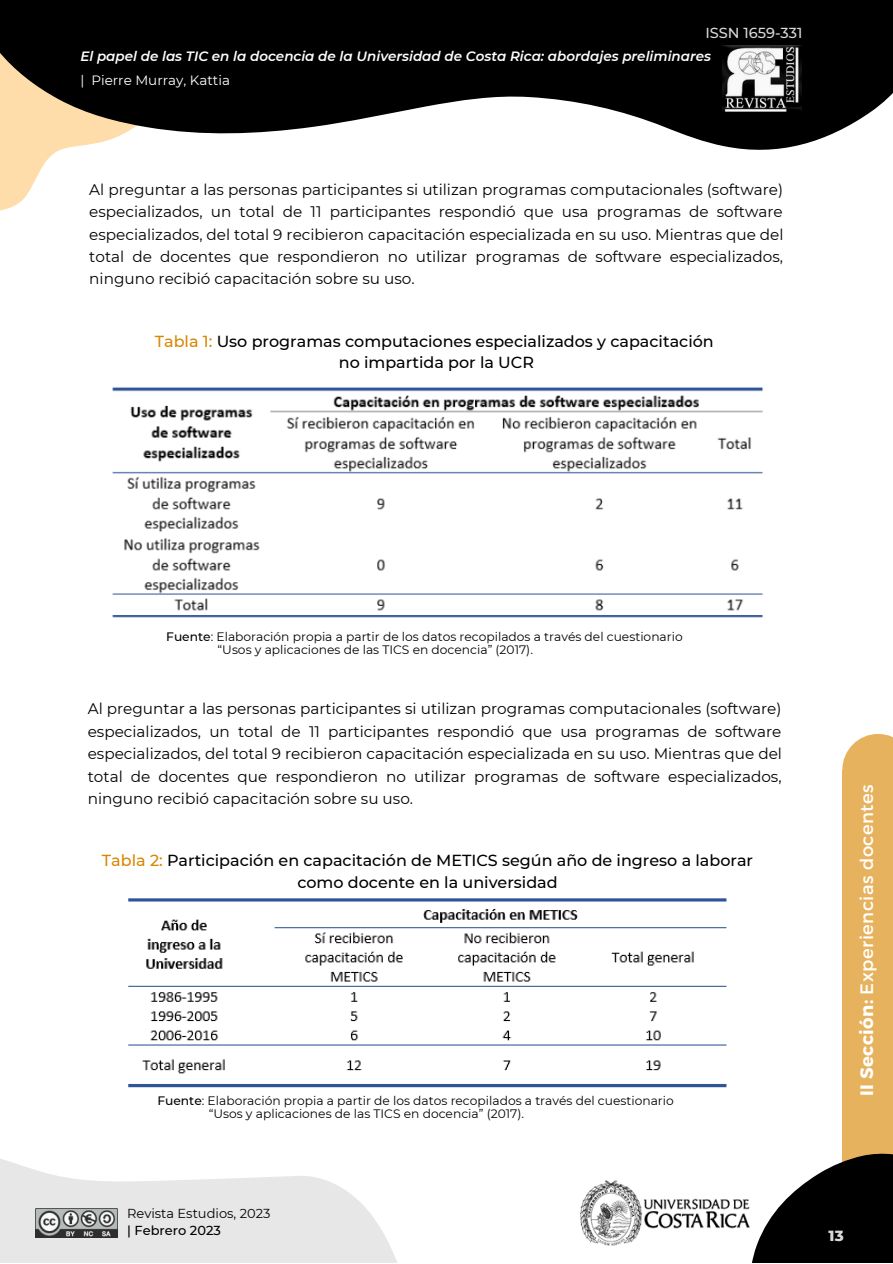
<style>
.page{position:relative;width:893px;height:1264px;background:#fff}
.page>*{position:absolute;margin:0;border:0;box-sizing:border-box;transform-origin:0 0}
.t1{font:18px "Montserrat";letter-spacing:.025em;color:#fff}
.t2{font:500 15.9px/21.3px "Montserrat";color:#000;text-align:center}
.t3{font:15.3px/22.5px "Montserrat";color:#000;text-align:justify}
.t4{font:800 15px "Montserrat";color:#d9d9d9}
.t5{font:500 14.55px "Montserrat";color:#d9d9d9}
.t6{font:italic 600 13.5px "Montserrat";color:#fff}
.t7{font:13.5px "Montserrat";color:#fff}
.t8{font:13.05px "Montserrat";color:#000}
.t9{font:500 13.05px "Montserrat";color:#000}
.t10{font:12.3px/13.2px "Montserrat";color:#000}
.s1{color:#da8600}
.s2{font-weight:500}
.s3{font-weight:700}
</style>
<div class="page">
<svg style="left:0;top:0;width:892px;height:211px;fill:#000"></svg>
<div style="left:842px;top:770px;width:50px;height:492px;background:#e7b25d"></div>
<svg style="left:842px;top:734px;width:50px;height:36px"></svg>
<svg style="left:752px;top:1153px;width:140px;height:109px;fill:#000"></svg>
<svg style="left:0;top:1159px;width:397px;height:103px;fill:#e7e7e7"></svg>
<img style="left:35px;top:1208px;width:82px;height:28px">
<img style="left:722px;top:45px;width:79px;height:71px">
<img style="left:580px;top:1180px;width:170px;height:66px">
<img style="left:112px;top:387px;width:652px;height:231px">
<img style="left:128px;top:898px;width:599px;height:190px">
<p class="t5" style="left:705px;top:24px;width:99px">ISSN 1659-331</p>
<p class="t6" style="left:80px;top:48px;width:632px">El papel de las TIC en la docencia de la Universidad de Costa Rica: abordajes preliminares</p>
<p class="t7" style="left:80px;top:72px;width:151px">| Pierre Murray, Kattia</p>
<p class="t3" style="left:89px;top:178px;width:695px">Al preguntar a las personas participantes si utilizan programas computacionales (software) especializados, un total de 11 participantes respondió que usa programas de software especializados, del total 9 recibieron capacitación especializada en su uso. Mientras que del total de docentes que respondieron no utilizar programas de software especializados, ninguno recibió capacitación sobre su uso.</p>
<p class="t2" style="left:155px;top:330px;width:560px"><span class="s1">Tabla 1:</span> Uso programas computaciones especializados y capacitación no impartida por la UCR</p>
<p class="t10" style="left:217px;top:629px;width:466px;text-indent:-51px"><span class="s2">Fuente</span>: Elaboración propia a partir de los datos recopilados a través del cuestionario “Usos y aplicaciones de las TICS en docencia” (2017).</p>
<p class="t3" style="left:88px;top:697px;width:695px">Al preguntar a las personas participantes si utilizan programas computacionales (software) especializados, un total de 11 participantes respondió que usa programas de software especializados, del total 9 recibieron capacitación especializada en su uso. Mientras que del total de docentes que respondieron no utilizar programas de software especializados, ninguno recibió capacitación sobre su uso.</p>
<p class="t2" style="left:102px;top:850px;width:652px"><span class="s1">Tabla 2:</span> Participación en capacitación de METICS según año de ingreso a laborar como docente en la universidad</p>
<p class="t10" style="left:209px;top:1094px;width:466px;text-indent:-51px"><span class="s2">Fuente</span>: Elaboración propia a partir de los datos recopilados a través del cuestionario “Usos y aplicaciones de las TICS en docencia” (2017).</p>
<p class="t8" style="left:127px;top:1205px;width:145px">Revista Estudios, 2023</p>
<p class="t9" style="left:127px;top:1222px;width:95px">| Febrero 2023</p>
<p class="t1" style="left:855px;top:1096px;width:313px;rotate:-90deg"><span class="s3">II Sección:</span> Experiencias docentes</p>
<p class="t4" style="left:828px;top:1225px;width:17px">13</p>
</div>
